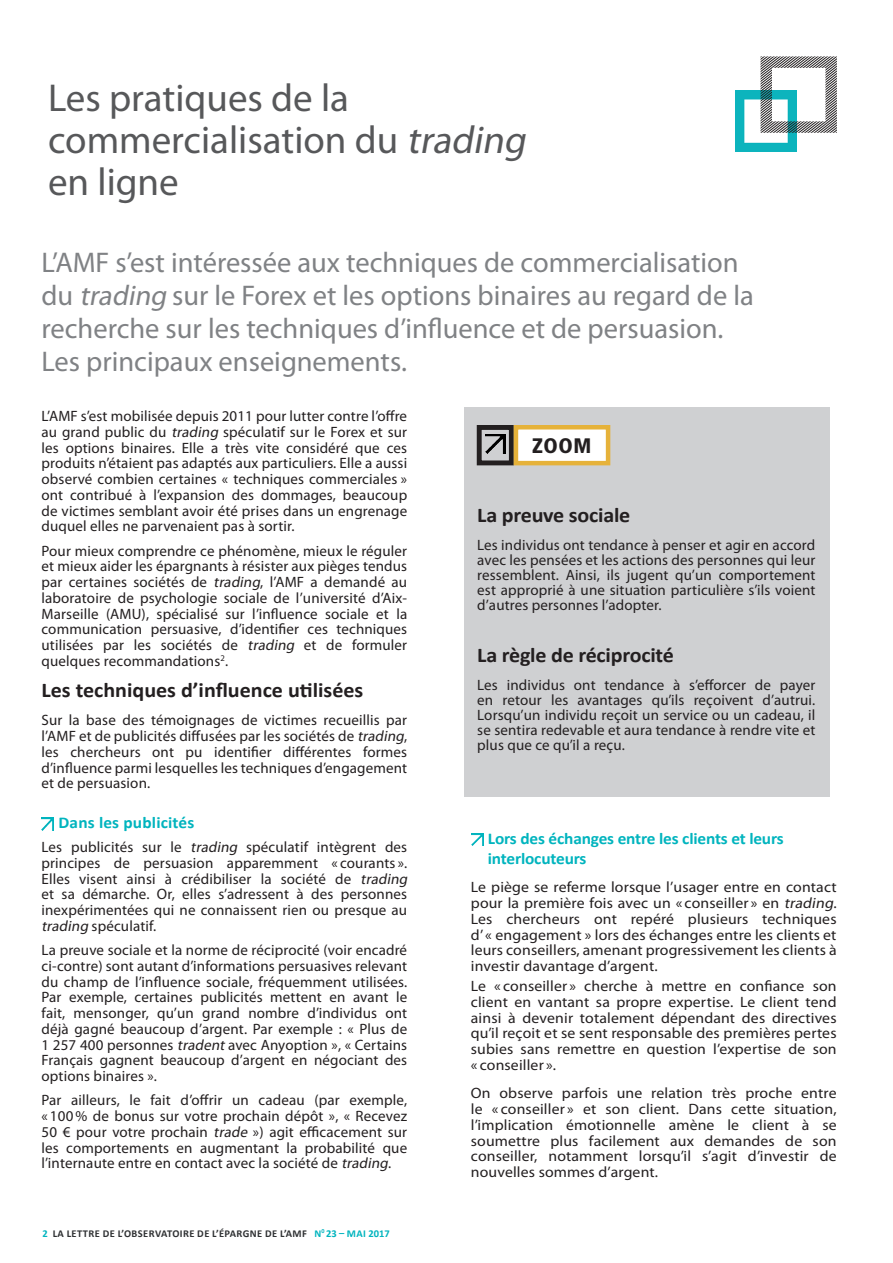
<style>
.page{position:relative;width:893px;height:1263px;background:#fff}
.page>*{position:absolute;margin:0;border:0;box-sizing:border-box;transform-origin:0 0}
.t1{font:39px/42px "Myriad Pro";color:#57585a}
.t2{font:28.5px/33px "Myriad Pro";color:#808285}
.t3{font:700 21px "Calibri";letter-spacing:-.01em;color:#231f20;scale:1.05 1}
.t4{font:900 condensed 21px "Frutiger";color:#231f20}
.t5{font:700 16.5px "Calibri";letter-spacing:-.01em;color:#00b4be;scale:1.05 1}
.t6{font:700 16.5px "Calibri";letter-spacing:.01em;color:#00b4be;scale:1.05 1}
.t7{font:15px/15.8px "Myriad Pro";letter-spacing:.01em;color:#231f20;text-align:justify}
.t8{font:15px/15.8px "Myriad Pro";letter-spacing:.01em;color:#231f20;text-align:justify;scale:1.05 1}
.t9{font:700 10.5px "Calibri";letter-spacing:.04em;color:#2f3133}
.s1{font-style:italic}
.s2{color:#00b4be}
</style>
<div class="page">
<img style="left:736px;top:91px;width:61px;height:61px">
<svg style="left:760px;top:56px;width:77px;height:77px"></svg>
<div style="left:465px;top:407px;width:365px;height:390px;background:#cfd0d2"></div>
<div style="left:477px;top:425px;width:37px;height:40px;border:5px solid #231f20"></div>
<img style="left:485px;top:434px;width:20px;height:19px">
<div style="left:516px;top:427px;width:92px;height:36px;background:#fff"></div>
<div style="left:514px;top:425px;width:96px;height:40px;border:4px solid #e6b23a"></div>
<svg style="left:42px;top:818px;width:12px;height:12px"></svg>
<svg style="left:471px;top:833px;width:12px;height:13px"></svg>
<p class="t1" style="left:48px;top:76px;width:487px">Les pratiques de la commercialisation du <span class="s1">trading </span>en ligne</p>
<p class="t2" style="left:42px;top:245px;width:714px">L’AMF s’est intéressée aux techniques de commercialisation du <span class="s1">trading</span> sur le Forex et les options binaires au regard de la recherche sur les techniques d’influence et de persuasion.<br>Les principaux enseignements.</p>
<p class="t7" style="left:42px;top:408px;width:367px">L’AMF s’est mobilisée depuis 2011 pour lutter contre l’offre au grand public du <span class="s1">trading</span> spéculatif sur le Forex et sur les options binaires. Elle a très vite considéré que ces produits n’étaient pas adaptés aux particuliers. Elle a aussi observé combien certaines « techniques commerciales » ont contribué à l’expansion des dommages, beaucoup de victimes semblant avoir été prises dans un engrenage duquel elles ne parvenaient pas à sortir.</p>
<p class="t7" style="left:42px;top:542px;width:367px">Pour mieux comprendre ce phénomène, mieux le réguler et mieux aider les épargnants à résister aux pièges tendus par certaines sociétés de <span class="s1">trading</span>, l’AMF a demandé au laboratoire de psychologie sociale de l’université d’Aix-Marseille (AMU), spécialisé sur l’influence sociale et la communication persuasive, d’identifier ces techniques utilisées par les sociétés de <span class="s1">trading</span> et de formuler quelques recommandations<sup>2</sup>.</p>
<p class="t3" style="left:42px;top:676px;width:308px">Les techniques d’influence utilisées</p>
<p class="t7" style="left:42px;top:712px;width:367px">Sur la base des témoignages de victimes recueillis par l’AMF et de publicités diffusées par les sociétés de <span class="s1">trading</span>, les chercheurs ont pu identifier différentes formes d’influence parmi lesquelles les techniques d’engagement et de persuasion.</p>
<p class="t6" style="left:59px;top:812px;width:131px">Dans les publicités</p>
<p class="t7" style="left:42px;top:839px;width:370px;text-align:left">Les publicités sur le <span class="s1">trading</span> spéculatif intègrent des principes de persuasion apparemment « courants ».<br>Elles visent ainsi à crédibiliser la société de <span class="s1">trading </span>et sa démarche. Or, elles s’adressent à des personnes inexpérimentées qui ne connaissent rien ou presque au <span class="s1">trading</span> spéculatif.</p>
<p class="t7" style="left:42px;top:942px;width:367px">La preuve sociale et la norme de réciprocité (voir encadré ci-contre) sont autant d’informations persuasives relevant du champ de l’influence sociale, fréquemment utilisées.<br>Par exemple, certaines publicités mettent en avant le fait, mensonger, qu’un grand nombre d’individus ont déjà gagné beaucoup d’argent. Par exemple : « Plus de 1 257 400 personnes <span class="s1">tradent</span>avec Anyoption », « Certains Français gagnent beaucoup d’argent en négociant des options binaires ».</p>
<p class="t7" style="left:42px;top:1092px;width:367px">Par ailleurs, le fait d’offrir un cadeau (par exemple, « 100% de bonus sur votre prochain dépôt », « Recevez 50 € pour votre prochain <span class="s1">trade</span> ») agit efficacement sur les comportements en augmentant la probabilité que l’internaute entre en contact avec la société de <span class="s1">trading</span>.</p>
<p class="t9" style="left:43px;top:1226px;width:349px"><span class="s2">2</span> LA LETTRE DE L’OBSERVATOIRE DE L’ÉPARGNE DE L’AMF <span class="s2">N</span><sup>0</sup> <span class="s2">23 – MAI 2017</span></p>
<p class="t4" style="left:532px;top:433px;width:61px">ZOOM</p>
<p class="t3" style="left:477px;top:502px;width:147px">La preuve sociale</p>
<p class="t7" style="left:477px;top:537px;width:340px;line-height:15px">Les individus ont tendance à penser et agir en accord avec les pensées et les actions des personnes qui leur ressemblent. Ainsi, ils jugent qu’un comportement est approprié à une situation particulière s’ils voient d’autres personnes l’adopter.</p>
<p class="t3" style="left:477px;top:642px;width:189px">La règle de réciprocité</p>
<p class="t7" style="left:477px;top:677px;width:340px;line-height:15px">Les individus ont tendance à s’efforcer de payer en retour les avantages qu’ils reçoivent d’autrui.<br>Lorsqu’un individu reçoit un service ou un cadeau, il se sentira redevable et aura tendance à rendre vite et plus que ce qu’il a reçu.</p>
<p class="t5" style="left:488px;top:828px;width:283px">Lors des échanges entre les clients et leurs</p>
<p class="t5" style="left:488px;top:848px;width:95px">interlocuteurs</p>
<p class="t8" style="left:471px;top:879px;width:350px">Le piège se referme lorsque l’usager entre en contact pour la première fois avec un « conseiller » en <span class="s1">trading</span>.<br>Les chercheurs ont repéré plusieurs techniques d’ « engagement » lors des échanges entre les clients et leurs conseillers, amenant progressivement les clients à investir davantage d’argent.</p>
<p class="t8" style="left:471px;top:978px;width:350px">Le « conseiller » cherche à mettre en confiance son client en vantant sa propre expertise. Le client tend ainsi à devenir totalement dépendant des directives qu’il reçoit et se sent responsable des premières pertes subies sans remettre en question l’expertise de son « conseiller ».</p>
<p class="t8" style="left:471px;top:1085px;width:350px">On observe parfois une relation très proche entre le « conseiller » et son client. Dans cette situation, l’implication émotionnelle amène le client à se soumettre plus facilement aux demandes de son conseiller, notamment lorsqu’il s’agit d’investir de nouvelles sommes d’argent.</p>
</div>
